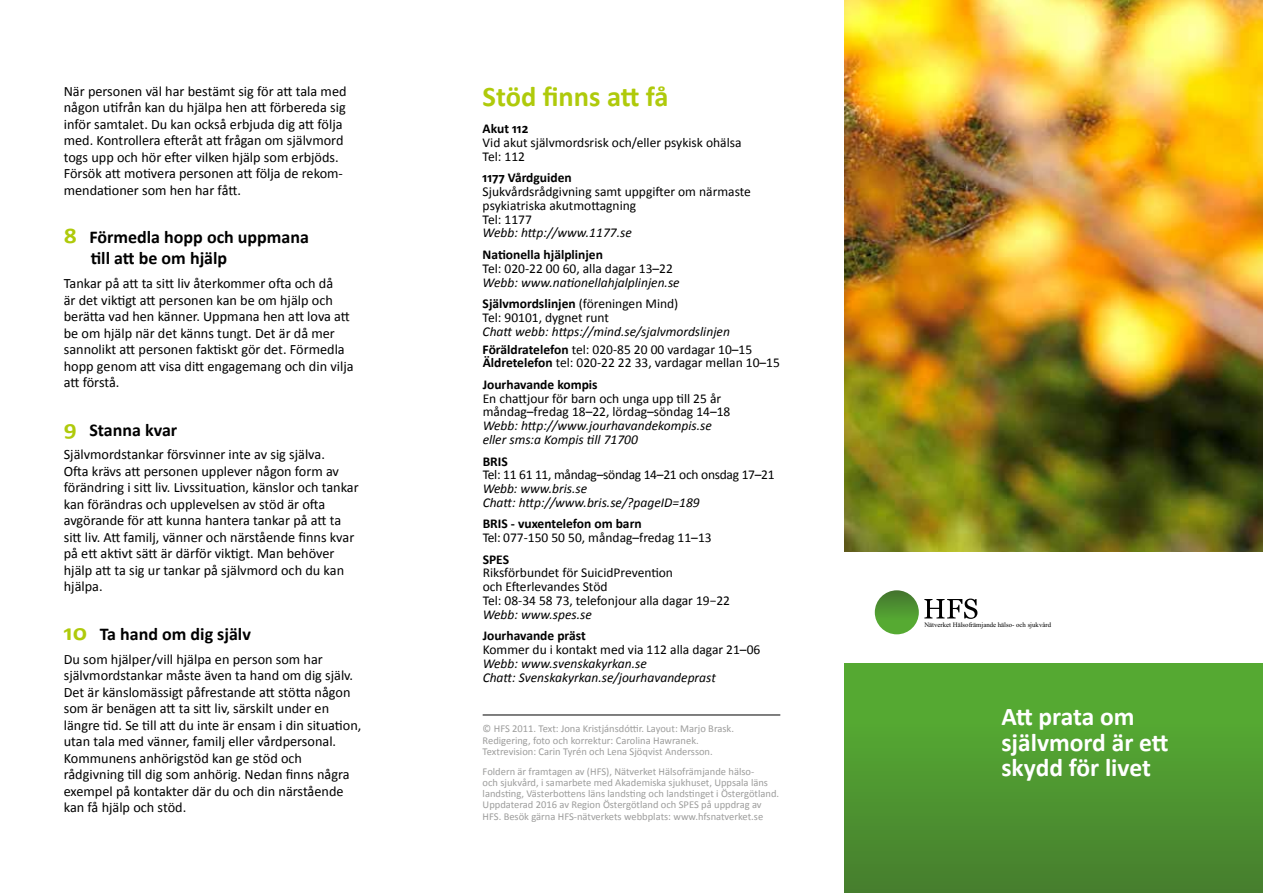
<style>
.page{position:relative;width:1263px;height:893px;background:#fff}
.page>*{position:absolute;margin:0;border:0;box-sizing:border-box;transform-origin:0 0}
.t1{font:700 28.5px "Calibri";color:#afca0b}
.t2{font:700 25.5px/25.5px "Calibri";color:#fff}
.t3{font:700 18px/21px "Calibri";color:#000}
.t4{font:14.25px/16.5px "Calibri";color:#000}
.t5{font:13.5px/13.8px "Calibri";color:#000}
.t6{font:italic 13.5px/13.8px "Calibri";color:#000}
.t7{font:700 13.5px "Calibri";color:#000}
.t8{font:13.5px "Calibri";letter-spacing:-.02em;color:#000}
.t9{font:10.5px/11.2px "Calibri";color:#9d9d9c}
.t10{font:6.75px "Times New Roman";color:#000}
.s1{font-size:22.5px;color:#afca0b}
.s2{font-weight:700;font-style:normal}
.s3{font-style:normal}
.s4{font-weight:700}
</style>
<div class="page">
<div style="left:845px;top:663px;width:418px;height:230px;background:linear-gradient(to bottom,#58b133,#47802e)"></div>
<img style="left:845px;top:0;width:418px;height:552px">
<hr style="left:483px;top:715px;width:297px;height:1px;background:#000">
<div style="left:875px;top:590px;width:44px;height:44px;background:linear-gradient(to bottom,#4b7c35,#58b332);border-radius:22px"></div>
<svg style="left:924px;top:599px;width:53px;height:20px"></svg>
<p class="t4" style="left:64px;top:82px;width:284px">När personen väl har bestämt sig för att tala med någon utifrån kan du hjälpa hen att förbereda sig inför samtalet. Du kan också erbjuda dig att följa med. Kontrollera efteråt att frågan om självmord togs upp och hör efter vilken hjälp som erbjöds.<br>Försök att motivera personen att följa de rekom&shy;mendationer som hen har fått.</p>
<p class="t3" style="left:91px;top:226px;width:220px;text-indent:-27px"><span class="s1">8</span> Förmedla hopp och uppmana till att be om hjälp</p>
<p class="t4" style="left:64px;top:274px;width:291px">Tankar på att ta sitt liv återkommer ofta och då<br>är det viktigt att personen kan be om hjälp och berätta vad hen känner. Uppmana hen att lova att be om hjälp när det känns tungt. Det är då mer sannolikt att personen faktiskt gör det. Förmedla hopp genom att visa ditt engagemang och din vilja att förstå.</p>
<p class="t3" style="left:64px;top:418px;width:115px"><span class="s1">9</span> Stanna kvar</p>
<p class="t4" style="left:64px;top:446px;width:296px">Självmordstankar försvinner inte av sig själva.<br>Ofta krävs att personen upplever någon form av förändring i sitt liv. Livssituation, känslor och tankar kan förändras och upplevelsen av stöd är ofta avgörande för att kunna hantera tankar på att ta sitt liv. Att familj, vänner och närstående finns kvar på ett aktivt sätt är därför viktigt. Man behöver hjälp att ta sig ur tankar på självmord och du kan hjälpa.</p>
<p class="t3" style="left:64px;top:622px;width:189px"><span class="s1">10</span> Ta hand om dig själv</p>
<p class="t4" style="left:64px;top:650px;width:299px">Du som hjälper/vill hjälpa en person som har självmordstankar måste även ta hand om dig själv.<br>Det är känslomässigt påfrestande att stötta någon som är benägen att ta sitt liv, särskilt under en längre tid. Se till att du inte är ensam i din situation, utan tala med vänner, familj eller vårdpersonal.<br>Kommunens anhörigstöd kan ge stöd och rådgivning till dig som anhörig. Nedan finns några exempel på kontakter där du och din närstående kan få hjälp och stöd.</p>
<h1 class="t1" style="left:483px;top:79px;width:187px">Stöd finns att få</h1>
<p class="t7" style="left:483px;top:120px;width:47px">Akut 112</p>
<p class="t5" style="left:483px;top:135px;width:260px">Vid akut självmordsrisk och/eller psykisk ohälsa<br>Tel: 112</p>
<p class="t7" style="left:483px;top:169px;width:91px">1177 Vårdguiden</p>
<p class="t5" style="left:483px;top:184px;width:270px">Sjukvårdsrådgivning samt uppgifter om närmaste psykiatriska akutmottagning<br>Tel: 1177</p>
<p class="t6" style="left:483px;top:225px;width:151px">Webb: http://www.1177.se</p>
<p class="t7" style="left:483px;top:246px;width:122px">Nationella hjälplinjen</p>
<p class="t5" style="left:483px;top:261px;width:192px">Tel: 020-22 00 60, alla dagar 13–22</p>
<p class="t6" style="left:483px;top:271px;width:199px;line-height:21.5px">Webb: www.nationellahjalplinjen.se<br><span class="s2">Självmordslinjen</span> <span class="s3">(föreningen Mind)</span></p>
<p class="t5" style="left:483px;top:310px;width:128px">Tel: 90101, dygnet runt</p>
<p class="t6" style="left:483px;top:321px;width:271px;line-height:18px">Chatt webb: https://mind.se/sjalvmordslinjen<br><span class="s2">Föräldratelefon</span> <span class="s3">tel: 020-85 20 00 vardagar 10–15</span></p>
<p class="t5" style="left:483px;top:352px;width:299px;line-height:21.5px"><span class="s4">Äldretelefon</span> tel: 020-22 22 33, vardagar mellan 10–15<br><span class="s4">Jourhavande kompis</span></p>
<p class="t5" style="left:483px;top:391px;width:249px">En chattjour för barn och unga upp till 25 år måndag–fredag 18–22, lördag–söndag 14–18</p>
<p class="t6" style="left:483px;top:418px;width:231px">Webb: http://www.jourhavandekompis.se eller sms:a Kompis till 71700</p>
<p class="t7" style="left:483px;top:453px;width:27px">BRIS</p>
<p class="t8" style="left:483px;top:466px;width:294px">Tel: 11 61 11, måndag–söndag 14–21 och onsdag 17–21</p>
<p class="t6" style="left:483px;top:481px;width:219px">Webb: www.bris.se<br>Chatt: http://www.bris.se/?pageID=189</p>
<p class="t7" style="left:483px;top:515px;width:161px">BRIS - vuxentelefon om barn</p>
<p class="t5" style="left:483px;top:530px;width:231px">Tel: 077-150 50 50, måndag–fredag 11–13</p>
<p class="t7" style="left:483px;top:551px;width:28px">SPES</p>
<p class="t5" style="left:483px;top:565px;width:249px">Riksförbundet för SuicidPrevention<br>och Efterlevandes Stöd<br>Tel: 08-34 58 73, telefonjour alla dagar 19−22</p>
<p class="t6" style="left:483px;top:607px;width:111px">Webb: www.spes.se</p>
<p class="t7" style="left:483px;top:627px;width:105px">Jourhavande präst</p>
<p class="t5" style="left:483px;top:642px;width:279px">Kommer du i kontakt med via 112 alla dagar 21–06</p>
<p class="t6" style="left:483px;top:656px;width:235px">Webb: www.svenskakyrkan.se<br>Chatt: Svenskakyrkan.se/jourhavandeprast</p>
<p class="t9" style="left:483px;top:723px;width:253px">© HFS 2011. Text: Jona Kristjánsdóttir. Layout: Marjo Brask.<br>Redigering, foto och korrektur: Carolina Hawranek.<br>Textrevision: Carin Tyrén och Lena Sjöqvist Andersson.</p>
<p class="t9" style="left:483px;top:765px;width:298px">Foldern är framtagen av (HFS), Nätverket Hälsofrämjande hälso-<br>och sjukvård, i samarbete med Akademiska sjukhuset, Uppsala läns landsting, Västerbottens läns landsting och landstinget i Östergötland.<br>Uppdaterad 2016 av Region Östergötland och SPES på uppdrag av HFS. Besök gärna HFS-nätverkets webbplats: www.hfsnatverket.se</p>
<p class="t10" style="left:924px;top:621px;width:128px">Nätverket Hälsofrämjande hälso- och sjukvård</p>
<h2 class="t2" style="left:1001px;top:703px;width:169px">Att prata om självmord är ett skydd för livet</h2>
</div>
